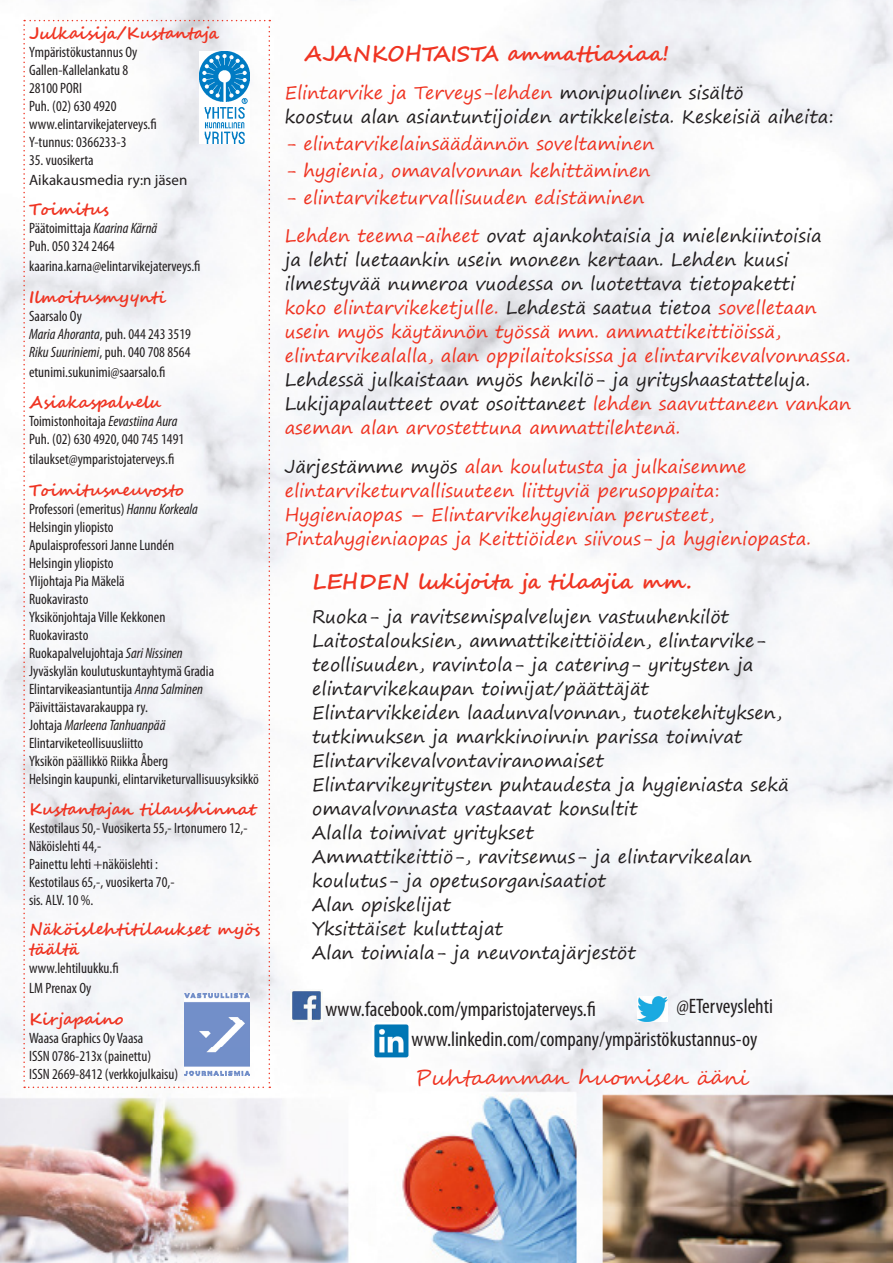
<style>
.page{position:relative;width:893px;height:1263px;background:#fff}
.page>*{position:absolute;margin:0;border:0;box-sizing:border-box;transform-origin:0 0}
.t1{font:condensed 21px "Myriad Pro";color:#231f20}
.Otsikko{font:700 21px "Segoe Script";color:#ef3422}
.Otsikko___ET{font:21px "Segoe Script";color:#ef3422}
.Leipä_ET{font:18px/24px "Segoe Print";color:#231f20}
.Leipä_ET-2{font:18px/24px "Segoe Print";color:#ef3422}
.Leipä_ET-3{font:700 16.5px/19.8px "Segoe Script";color:#ef3422}
.Leipä{font:700 16.5px "Segoe Script";color:#ef3422}
.Otsikko___ET-2{font:700 16.5px "Segoe Script";color:#ef3422}
.Leipä_2_Snadi_ET{font:700 16.5px "Segoe Script";color:#ef3422}
.Leipä_2_snadi{font:condensed 15px/18px "Myriad Pro";color:#231f20}
.Leipä_ET-4{font:condensed 15px/18px "Myriad Pro";color:#231f20}
.Leipä_2_Snadi_ET-2{font:condensed 15px/18px "Myriad Pro";color:#231f20}
.Otsikko___ET-3{font:condensed 15px "Myriad Pro";color:#231f20}
.Leipä_2_Snadi_ET-3{font:15px/19.8px "Myriad Pro";color:#231f20}
.Leipä_2_snadi-2{font:italic condensed 15px "Myriad Pro";color:#231f20}
.s1{font-stretch:condensed}
.s2{font-style:italic}
.s3{font-style:normal}
.s4{color:#ef3422}
.s5{color:#231f20}
</style>
<div class="page">
<img style="left:0;top:0;width:893px;height:1263px">
<svg style="left:23px;top:20px;width:247px;height:1068px"></svg>
<img style="left:290px;top:990px;width:32px;height:32px">
<img style="left:637px;top:996px;width:30px;height:25px">
<img style="left:373px;top:1022px;width:37px;height:37px">
<p class="Leipä" style="left:29px;top:20px;width:192px">Julkaisija/Kustantaja</p>
<p class="Leipä_2_Snadi_ET-2" style="left:29px;top:43px;width:110px">Ympäristökustannus Oy</p>
<p class="Leipä_2_Snadi_ET-2" style="left:29px;top:61px;width:101px">Gallen-Kallelankatu 8</p>
<p class="Leipä_2_Snadi_ET-2" style="left:29px;top:79px;width:55px">28100 PORI</p>
<p class="Leipä_2_Snadi_ET-2" style="left:29px;top:97px;width:89px">Puh. (02) 630 4920</p>
<p class="Leipä_2_Snadi_ET-2" style="left:29px;top:115px;width:129px">www.elintarvikejaterveys.fi</p>
<p class="Leipä_2_Snadi_ET-2" style="left:29px;top:133px;width:99px">Y-tunnus: 0366233-3</p>
<p class="Leipä_2_Snadi_ET-3" style="left:29px;top:150px;width:160px"><span class="s1">35. vuosikerta<br></span>Aikakausmedia ry:n jäsen</p>
<p class="Leipä_2_Snadi_ET" style="left:29px;top:196px;width:81px">Toimitus</p>
<p class="Leipä_2_Snadi_ET-2" style="left:29px;top:219px;width:130px">Päätoimittaja <span class="s2">Kaarina Kärnä</span></p>
<p class="Leipä_2_snadi" style="left:29px;top:237px;width:87px">Puh. 050 324 2464</p>
<p class="Leipä_2_snadi" style="left:29px;top:257px;width:173px">kaarina.karna@elintarvikejaterveys.fi</p>
<p class="Leipä" style="left:29px;top:284px;width:139px">Ilmoitusmyynti</p>
<p class="Leipä_ET-4" style="left:29px;top:307px;width:54px">Saarsalo Oy</p>
<p class="Leipä_ET-4" style="left:29px;top:325px;width:163px"><span class="s2">Maria Ahoranta</span>, puh. 044 243 3519</p>
<p class="Leipä_ET-4" style="left:29px;top:343px;width:163px"><span class="s2">Riku Suuriniemi</span>, puh. 040 708 8564</p>
<p class="Leipä_ET-4" style="left:29px;top:363px;width:138px">etunimi.sukunimi@saarsalo.fi</p>
<p class="Otsikko___ET-2" style="left:29px;top:389px;width:134px">Asiakaspalvelu</p>
<p class="Otsikko___ET-3" style="left:29px;top:412px;width:150px">Toimistonhoitaja <span class="s2">Eevastiina Aura</span></p>
<p class="Otsikko___ET-3" style="left:29px;top:430px;width:157px">Puh. (02) 630 4920, 040 745 1491</p>
<p class="Otsikko___ET-3" style="left:29px;top:450px;width:147px">tilaukset@ymparistojaterveys.fi</p>
<p class="Leipä" style="left:29px;top:477px;width:156px">Toimitusneuvosto</p>
<p class="Leipä_2_snadi" style="left:29px;top:500px;width:170px">Professori (emeritus) <span class="s2">Hannu Korkeala</span></p>
<p class="Leipä_2_snadi" style="left:29px;top:518px;width:86px">Helsingin yliopisto</p>
<p class="Leipä_2_snadi" style="left:29px;top:536px;width:147px">Apulaisprofessori Janne Lundén</p>
<p class="Leipä_2_snadi" style="left:29px;top:554px;width:86px">Helsingin yliopisto</p>
<p class="Leipä_2_snadi" style="left:29px;top:572px;width:97px">Ylijohtaja Pia Mäkelä</p>
<p class="Leipä_2_snadi" style="left:29px;top:590px;width:61px">Ruokavirasto</p>
<p class="Leipä_2_snadi" style="left:29px;top:608px;width:138px">Yksikönjohtaja Ville Kekkonen</p>
<p class="Leipä_2_snadi" style="left:29px;top:626px;width:61px">Ruokavirasto</p>
<p class="Leipä_2_snadi" style="left:29px;top:644px;width:187px">Ruokapalvelujohtaja <span class="s2">Sari Nissinen<br></span>Jyväskylän koulutuskuntayhtymä Gradia</p>
<p class="Leipä_2_snadi" style="left:29px;top:680px;width:175px">Elintarvikeasiantuntija <span class="s2">Anna Salminen</span></p>
<p class="Leipä_2_snadi" style="left:29px;top:698px;width:120px">Päivittäistavarakauppa ry.</p>
<p class="Leipä_2_snadi-2" style="left:29px;top:716px;width:138px"><span class="s3">Johtaja</span> Marleena Tanhuanpää</p>
<p class="Leipä_2_snadi" style="left:29px;top:734px;width:116px">Elintarviketeollisuusliitto</p>
<p class="Leipä_2_snadi" style="left:29px;top:752px;width:141px">Yksikön päällikkö Riikka Åberg</p>
<p class="Leipä_2_snadi" style="left:29px;top:770px;width:231px">Helsingin kaupunki, elintarviketurvallisuusyksikkö</p>
<p class="Leipä_ET-3" style="left:29px;top:799px;width:228px">Kustantajan tilaushinnat</p>
<p class="Leipä_ET-4" style="left:29px;top:818px;width:220px">Kestotilaus 50,- Vuosikerta 55,- Irtonumero 12,-</p>
<p class="Leipä_ET-4" style="left:29px;top:836px;width:131px">Näköislehti 44,-<br>Painettu lehti +näköislehti :</p>
<p class="Leipä_ET-4" style="left:29px;top:872px;width:147px">Kestotilaus 65,-, vuosikerta 70,- sis. ALV. 10 %.</p>
<p class="Leipä_ET-3" style="left:29px;top:920px;width:233px">Näköislehtitilaukset myös täältä</p>
<p class="Leipä_ET-4" style="left:29px;top:958px;width:91px;line-height:19.8px">www.lehtiluukku.fi<br>LM Prenax Oy</p>
<p class="Leipä_ET-3" style="left:29px;top:1010px;width:96px">Kirjapaino</p>
<p class="Leipä_2_Snadi_ET-2" style="left:29px;top:1029px;width:116px">Waasa Graphics Oy Vaasa</p>
<p class="Leipä_2_Snadi_ET-2" style="left:29px;top:1047px;width:151px">ISSN 0786-213x (painettu)<br>ISSN 2669-8412 (verkkojulkaisu)</p>
<p class="Otsikko" style="left:304px;top:37px;width:366px">AJANKOHTAISTA ammattiasiaa!</p>
<p class="Leipä_ET" style="left:285px;top:80px;width:551px"><span class="s4">Elintarvike ja Terveys-lehden</span> monipuolinen sisältö<br>koostuu alan asiantuntijoiden artikkeleista. Keskeisiä aiheita:</p>
<p class="Leipä_ET-2" style="left:285px;top:131px;width:371px">- elintarvikelainsäädännön soveltaminen</p>
<p class="Leipä_ET-2" style="left:285px;top:158px;width:367px">- hygienia, omavalvonnan kehittäminen</p>
<p class="Leipä_ET-2" style="left:285px;top:185px;width:361px">- elintarviketurvallisuuden edistäminen</p>
<p class="Leipä_ET" style="left:285px;top:223px;width:539px"><span class="s4">Lehden teema-aiheet</span> ovat ajankohtaisia ja mielenkiintoisia</p>
<p class="Leipä_ET" style="left:285px;top:247px;width:506px">ja lehti luetaankin usein moneen kertaan. Lehden kuusi</p>
<p class="Leipä_ET" style="left:285px;top:271px;width:512px">ilmestyvää numeroa vuodessa on luotettava tietopaketti</p>
<p class="Leipä_ET-2" style="left:285px;top:295px;width:533px">koko elintarvikeketjulle. <span class="s5">Lehdestä saatua tietoa</span> sovelletaan</p>
<p class="Leipä_ET-2" style="left:285px;top:319px;width:498px">usein myös käytännön työssä mm. ammattikeittiöissä,</p>
<p class="Leipä_ET-2" style="left:285px;top:343px;width:567px">elintarvikealalla, alan oppilaitoksissa ja elintarvikevalvonnassa.<br><span class="s5">Lehdessä julkaistaan myös henkilö- ja yrityshaastatteluja.</span></p>
<p class="Leipä_ET-2" style="left:285px;top:391px;width:568px"><span class="s5">Lukijapalautteet ovat osoittaneet</span> lehden saavuttaneen vankan aseman alan arvostettuna ammattilehtenä.</p>
<p class="Leipä_ET-2" style="left:285px;top:454px;width:463px"><span class="s5">Järjestämme myös</span> alan koulutusta ja julkaisemme</p>
<p class="Leipä_ET-2" style="left:285px;top:478px;width:437px">elintarviketurvallisuuteen liittyviä perusoppaita:</p>
<p class="Leipä_ET-2" style="left:285px;top:502px;width:431px">Hygieniaopas – Elintarvikehygienian perusteet,</p>
<p class="Leipä_ET-2" style="left:285px;top:526px;width:528px">Pintahygieniaopas ja Keittiöiden siivous- ja hygieniopasta.</p>
<p class="Otsikko" style="left:312px;top:565px;width:381px">LEHDEN lukijoita ja tilaajia mm.</p>
<p class="Leipä_ET" style="left:312px;top:604px;width:418px">Ruoka- ja ravitsemispalvelujen vastuuhenkilöt</p>
<p class="Leipä_ET" style="left:312px;top:628px;width:455px">Laitostalouksien, ammattikeittiöiden, elintarvike&shy;teollisuuden, ravintola- ja catering- yritysten ja elintarvikekaupan toimijat/päättäjät</p>
<p class="Leipä_ET" style="left:312px;top:700px;width:471px">Elintarvikkeiden laadunvalvonnan, tuotekehityksen, tutkimuksen ja markkinoinnin parissa toimivat</p>
<p class="Leipä_ET" style="left:312px;top:748px;width:293px">Elintarvikevalvontaviranomaiset</p>
<p class="Leipä_ET" style="left:312px;top:772px;width:478px">Elintarvikeyritysten puhtaudesta ja hygieniasta sekä omavalvonnasta vastaavat konsultit<br>Alalla toimivat yritykset</p>
<p class="Leipä_ET" style="left:312px;top:844px;width:441px">Ammattikeittiö-, ravitsemus- ja elintarvikealan koulutus- ja opetusorganisaatiot<br>Alan opiskelijat<br>Yksittäiset kuluttajat<br>Alan toimiala- ja neuvontajärjestöt</p>
<p class="t1" style="left:676px;top:994px;width:98px">@ETerveyslehti</p>
<p class="t1" style="left:325px;top:997px;width:272px">www.facebook.com/ymparistojaterveys.fi</p>
<p class="t1" style="left:411px;top:1026px;width:347px">www.linkedin.com/company/ympäristökustannus-oy</p>
<p class="Otsikko___ET" style="left:415px;top:1060px;width:336px">Puhtaamman huomisen ääni</p>
</div>
